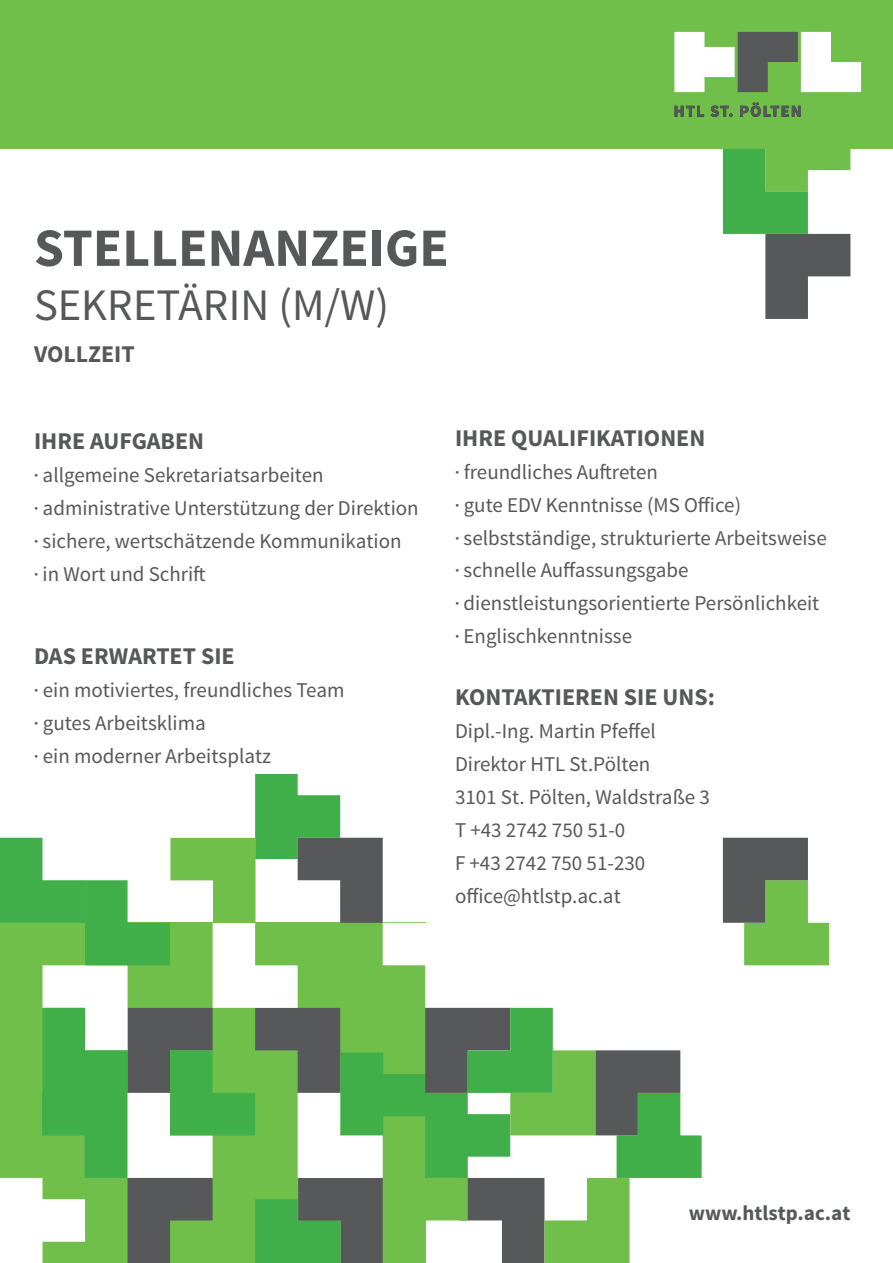
<style>
.page{position:relative;width:893px;height:1263px;background:#fff}
.page>*{position:absolute;margin:0;border:0;box-sizing:border-box;transform-origin:0 0}
.t1{font:700 54px "Source Sans Pro";color:#57585a}
.t2{font:45px "Source Sans Pro";color:#57585a}
.t3{font:700 24px "Source Sans Pro";color:#57585a}
.t4{font:21px/33px "Source Sans Pro";color:#57585a}
.t5{font:700 21px "Source Sans Pro";color:#57585a}
.s1{font-weight:700}
</style>
<div class="page">
<div style="left:0;top:0;width:893px;height:149px;background:#70bf4a"></div>
<svg style="left:674px;top:106px;width:30px;height:11px"></svg>
<svg style="left:674px;top:32px;width:187px;height:60px"></svg>
<svg style="left:723px;top:838px;width:106px;height:127px"></svg>
<svg style="left:710px;top:102px;width:140px;height:217px"></svg>
<svg style="left:0;top:774px;width:702px;height:489px"></svg>
<h1 class="t1" style="left:34px;top:213px;width:416px">STELLENANZEIGE</h1>
<h2 class="t2" style="left:34px;top:277px;width:357px">SEKRETÄRIN (M/W)</h2>
<p class="t3" style="left:34px;top:339px;width:102px">VOLLZEIT</p>
<p class="t3" style="left:34px;top:425px;width:172px">IHRE AUFGABEN</p>
<p class="t4" style="left:34px;top:459px;width:386px"><span class="s1">.</span> allgemeine Sekretariatsarbeiten<br><span class="s1">.</span> administrative Unterstützung der Direktion <span class="s1">.</span> sichere, wertschätzende Kommunikation<br><span class="s1">.</span> in Wort und Schrift</p>
<p class="t3" style="left:34px;top:640px;width:202px">DAS ERWARTET SIE</p>
<p class="t4" style="left:34px;top:674px;width:312px"><span class="s1">.</span> ein motiviertes, freundliches Team <span class="s1">.</span> gutes Arbeitsklima<br><span class="s1">.</span> ein moderner Arbeitsplatz</p>
<p class="t3" style="left:455px;top:422px;width:252px">IHRE QUALIFIKATIONEN</p>
<p class="t4" style="left:455px;top:455px;width:373px"><span class="s1">.</span> freundliches Auftreten<br><span class="s1">.</span> gute EDV Kenntnisse (MS Office)<br><span class="s1">.</span> selbstständige, strukturierte Arbeitsweise <span class="s1">.</span> schnelle Auffassungsgabe<br><span class="s1">.</span> dienstleistungsorientierte Persönlichkeit <span class="s1">.</span> Englischkenntnisse</p>
<p class="t3" style="left:455px;top:682px;width:261px">KONTAKTIEREN SIE UNS:</p>
<p class="t4" style="left:455px;top:715px;width:256px">Dipl.-Ing. Martin Pfeffel<br>Direktor HTL St.Pölten<br>3101 St. Pölten, Waldstraße 3<br>T +43 2742 750 51-0<br>F +43 2742 750 51-230 office@htlstp.ac.at</p>
<p class="t5" style="left:689px;top:1200px;width:163px">www.htlstp.ac.at</p>
</div>
